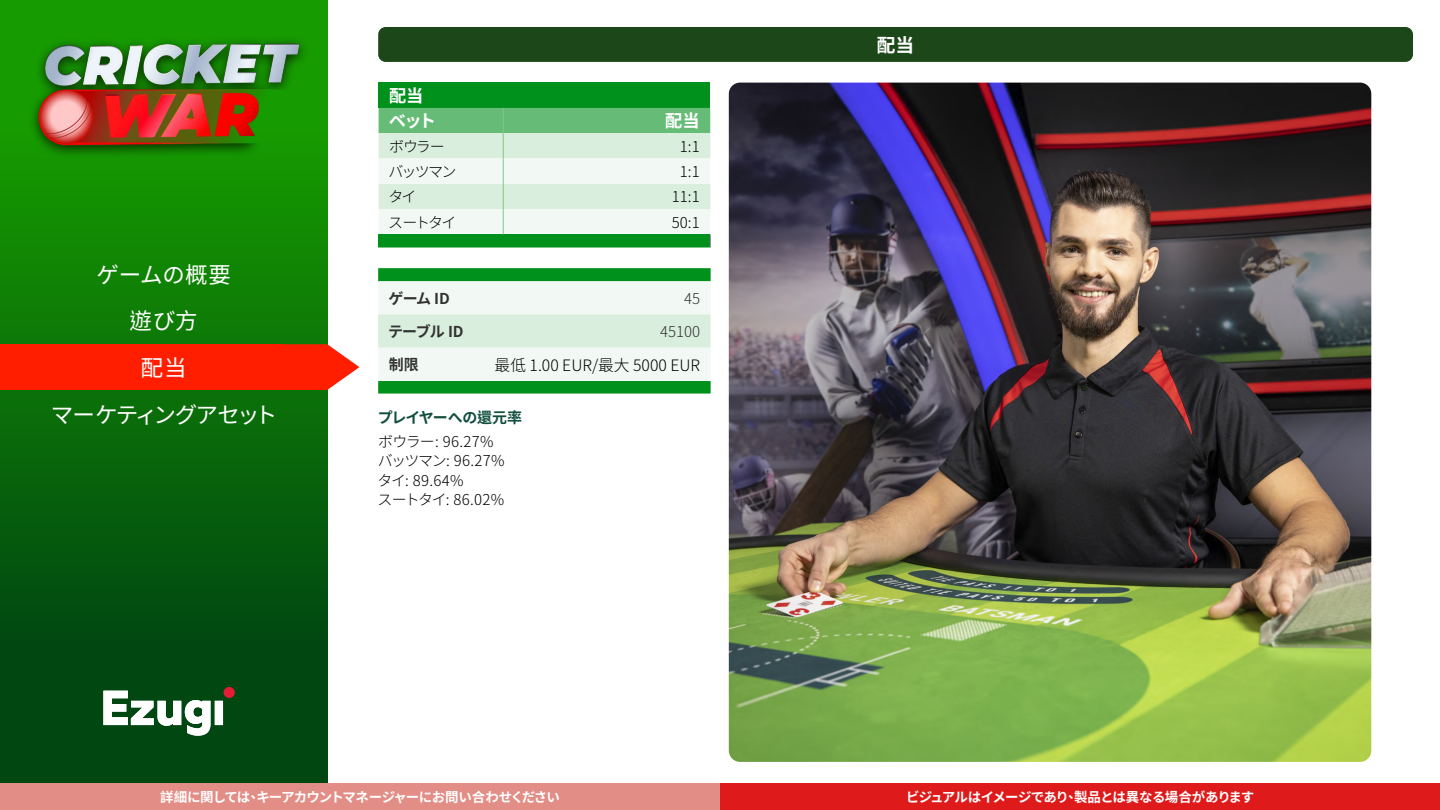
<style>
.page{position:relative;width:1440px;height:810px;background:#fff}
.page>*{position:absolute;margin:0;border:0;box-sizing:border-box;transform-origin:0 0}
.t1{font:22.5px/46.8px "Noto Sans CJ Ktc";letter-spacing:-.03em;color:#fff;text-align:center}
.t2{font:700 18.75px "Noto Sans CJ Ktc";color:#fff}
.t3{font:700 17.25px/25.3px "Noto Sans CJ Ktc";letter-spacing:-.045em;color:#fff}
.t4{font:300 15.75px "Noto Sans CJ Ktc";color:#000}
.t5{font:300 15px/19.5px "Noto Sans CJ Ktc";letter-spacing:-.05em;color:#000}
.t6{font:300 15px "Noto Sans CJ Ktc";letter-spacing:-.09em;color:#000}
.t7{font:700 15px "Noto Sans CJ Ktc";letter-spacing:-.05em;color:#333}
.t8{font:700 15px "Noto Sans CJ Ktc";letter-spacing:-.025em;color:#134f3e}
.t9{font:300 15px "Noto Sans CJ Ktc";color:#333}
.t10{font:700 13.5px "Noto Sans CJ Ktc";letter-spacing:-.06em;color:#fff}
</style>
<div class="page">
<div style="left:0;top:783px;width:720px;height:27px;background:#e28d85"></div>
<div style="left:720px;top:783px;width:720px;height:27px;background:#df1a1a"></div>
<div style="left:0;top:0;width:327px;height:783px;background:linear-gradient(to bottom,#19a700,#003b14)"></div>
<img style="left:27px;top:36px;width:283px;height:123px">
<div style="left:224px;top:687px;width:11px;height:11px;background:#e51c38;border-radius:50%"></div>
<svg style="left:103px;top:691px;width:120px;height:45px"></svg>
<div style="left:378px;top:27px;width:1035px;height:35px;background:#1c4719;border-radius:8px"></div>
<div style="left:379px;top:83px;width:331px;height:25px;background:#00901c"></div>
<hr style="left:378px;top:247px;width:125px;height:1px;background:#00901c">
<hr style="left:503px;top:247px;width:208px;height:1px;background:#00901c">
<svg style="left:378px;top:108px;width:333px;height:139px"></svg>
<svg style="left:378px;top:268px;width:333px;height:126px"></svg>
<div style="left:0;top:344px;width:283px;height:46px;background:#ff1f00"></div>
<svg style="left:283px;top:344px;width:76px;height:46px"></svg>
<img style="left:729px;top:83px;width:642px;height:679px">
<h1 class="t1" style="left:51px;top:252px;width:228px">ゲームの概要<br>遊び方<br>配当<br>マーケティングアセット</h1>
<p class="t3" style="left:389px;top:84px;width:49px">配当ベット</p>
<p class="t3" style="left:665px;top:109px;width:36px">配当</p>
<p class="t6" style="left:389px;top:138px;width:57px">ボウラー</p>
<p class="t6" style="left:680px;top:138px;width:21px">1:1</p>
<p class="t6" style="left:389px;top:163px;width:69px">バッツマン</p>
<p class="t6" style="left:680px;top:163px;width:21px">1:1</p>
<p class="t6" style="left:388px;top:189px;width:30px">タイ</p>
<p class="t6" style="left:672px;top:189px;width:29px">11:1</p>
<p class="t6" style="left:388px;top:214px;width:70px">スートタイ</p>
<p class="t6" style="left:672px;top:214px;width:29px">50:1</p>
<p class="t7" style="left:389px;top:290px;width:63px">ゲーム ID</p>
<p class="t9" style="left:684px;top:290px;width:18px">45</p>
<p class="t7" style="left:388px;top:323px;width:77px">テーブル ID</p>
<p class="t9" style="left:660px;top:323px;width:42px">45100</p>
<p class="t7" style="left:389px;top:356px;width:31px">制限</p>
<p class="t4" style="left:495px;top:356px;width:207px">最低 1.00 EUR/最大 5000 EUR</p>
<p class="t8" style="left:378px;top:409px;width:146px">プレイヤーへの還元率</p>
<p class="t5" style="left:377px;top:432px;width:129px">ボウラー: 96.27%バッツマン: 96.27%タイ: 89.64%<br>スートタイ: 86.02%</p>
<h2 class="t2" style="left:877px;top:35px;width:39px">配当</h2>
<p class="t10" style="left:160px;top:789px;width:401px">詳細に関しては、キーアカウントマネージャーにお問い合わせください</p>
<p class="t10" style="left:906px;top:789px;width:350px">ビジュアルはイメージであり、製品とは異なる場合があります</p>
</div>
